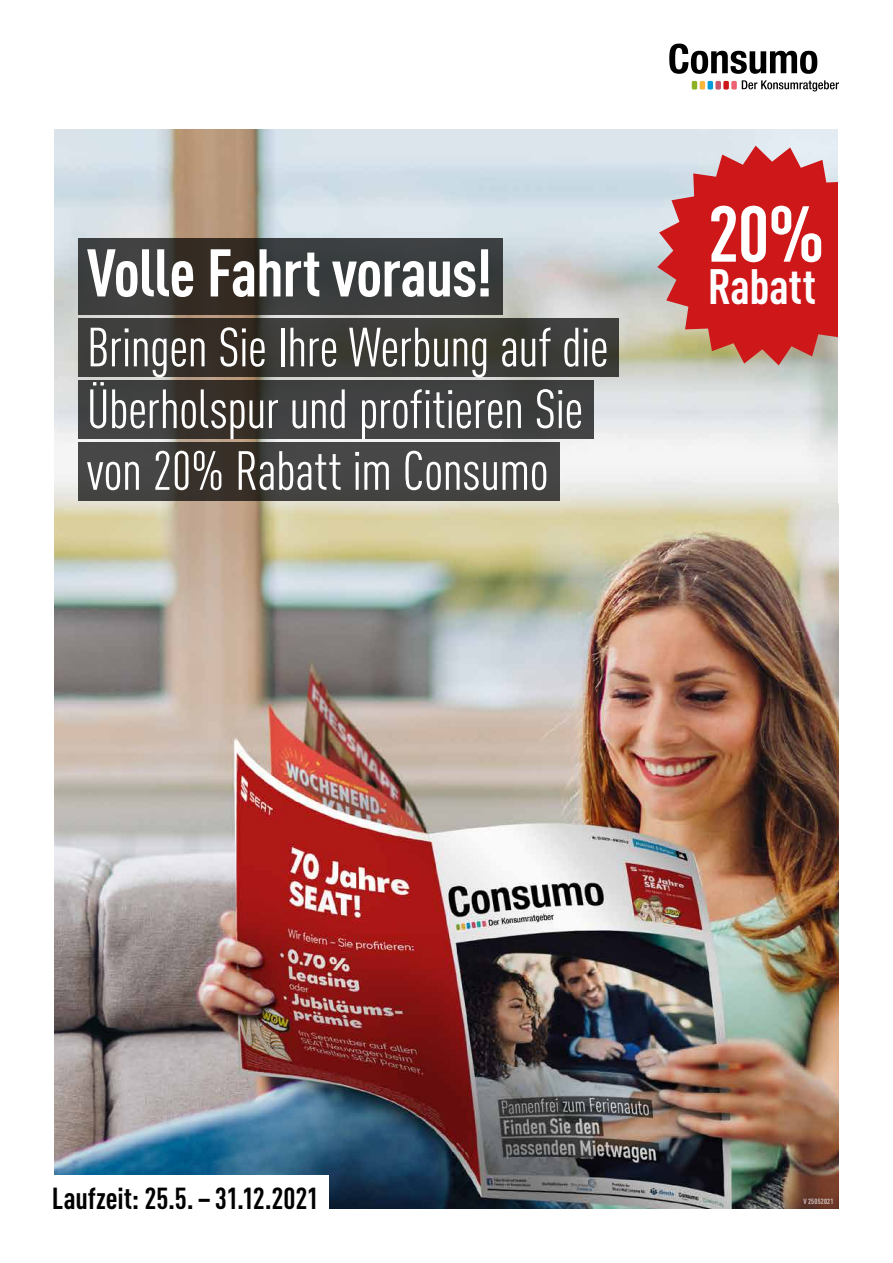
<style>
.page{position:relative;width:893px;height:1263px;background:#fff}
.page>*{position:absolute;margin:0;border:0;box-sizing:border-box;transform-origin:0 0}
.t1{font:700 77.85px "DIN Cond";color:#fff}
.t2{font:700 66.3px "DIN Cond";letter-spacing:-.02em;color:#fff}
.t3{font:54.3px/61.7px "DIN Cond";letter-spacing:-.01em;color:#fff}
.t4{font:700 48.9px "DIN Cond";letter-spacing:-.01em;color:#fff}
.t5{font:700 30px "DIN Cond";letter-spacing:-.005em;color:#000}
.t6{font:700 7.5px "DIN Cond";letter-spacing:.025em;color:#fff}
</style>
<div class="page">
<img style="left:54px;top:130px;width:785px;height:1079px">
<svg style="left:669px;top:44px;width:148px;height:30px"></svg>
<div style="left:692px;top:81px;width:5px;height:9px;background:#8db125;border-radius:2px"></div>
<div style="left:700px;top:81px;width:5px;height:9px;background:#fab53f;border-radius:2px"></div>
<div style="left:708px;top:81px;width:5px;height:9px;background:#009bd8;border-radius:2px"></div>
<div style="left:715px;top:81px;width:6px;height:9px;background:#ca556d;border-radius:2px"></div>
<div style="left:723px;top:81px;width:6px;height:9px;background:#cd1719;border-radius:2px"></div>
<div style="left:731px;top:81px;width:6px;height:9px;background:#ec6272;border-radius:2px"></div>
<svg style="left:742px;top:80px;width:97px;height:11px"></svg>
<svg style="left:657px;top:146px;width:182px;height:219px;background:#cc4847"></svg>
<svg style="left:78px;top:239px;width:425px;height:76px;background:#393938"></svg>
<svg style="left:78px;top:318px;width:541px;height:59px;background:#3a3934"></svg>
<svg style="left:78px;top:380px;width:515px;height:59px;background:#3e3d3c"></svg>
<svg style="left:78px;top:442px;width:481px;height:58px;background:#42413f"></svg>
<div style="left:41px;top:1174px;width:288px;height:44px;background:#fff"></div>
<p class="t2" style="left:87px;top:232px;width:407px">Volle Fahrt voraus!</p>
<p class="t3" style="left:87px;top:316px;width:523px">Bringen Sie Ihre Werbung auf die<br>Überholspur und profitieren Sie von 20% Rabatt im Consumo</p>
<h1 class="t1" style="left:708px;top:187px;width:119px">20%</h1>
<p class="t4" style="left:708px;top:257px;width:110px">Rabatt</p>
<p class="t5" style="left:52px;top:1180px;width:268px">Laufzeit: 25.5. – 31.12.2021</p>
<p class="t6" style="left:803px;top:1197px;width:31px">V 25052021</p>
</div>
